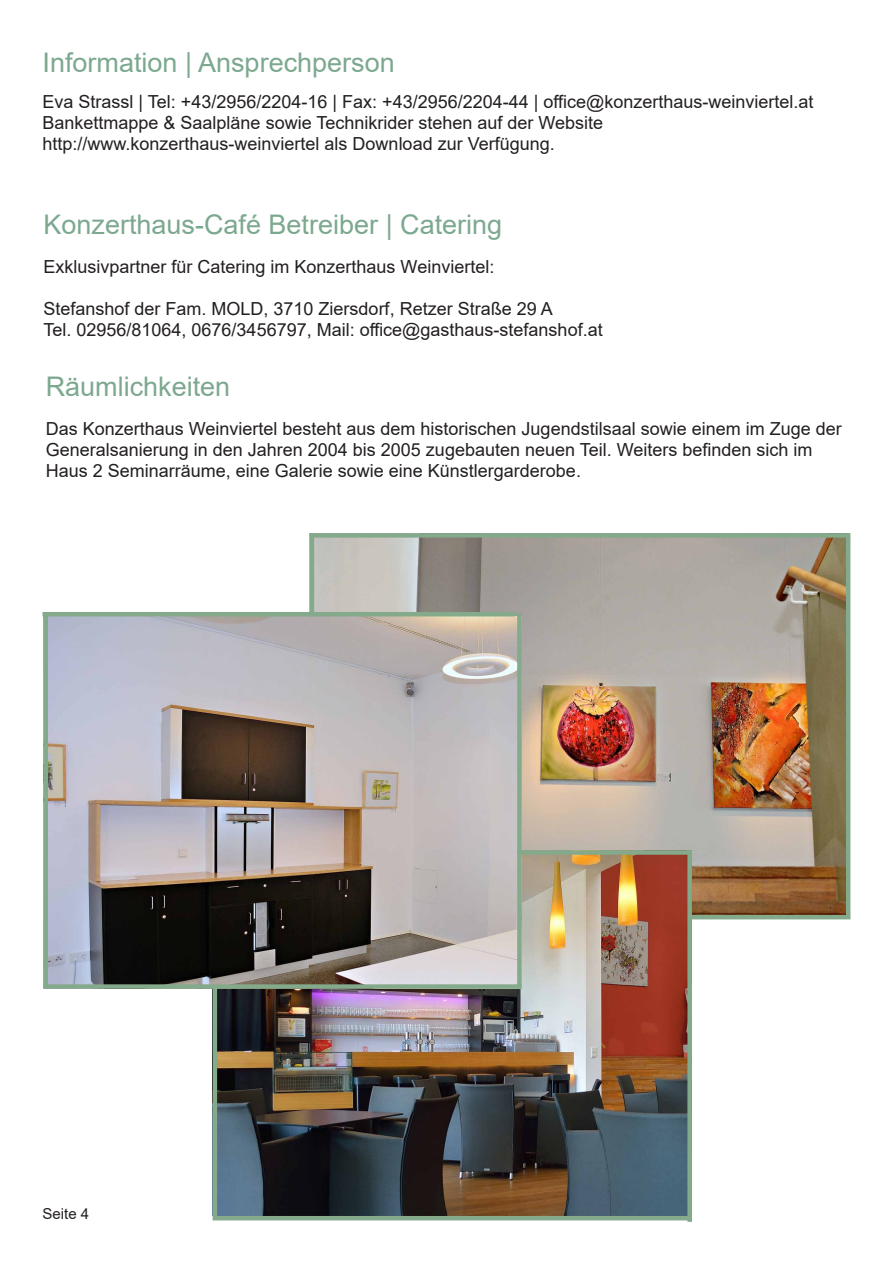
<style>
.page{position:relative;width:893px;height:1263px;background:#fff}
.page>*{position:absolute;margin:0;border:0;box-sizing:border-box;transform-origin:0 0}
.t1{font:27px "Arial";color:#7ca88f}
.t2{font:18px/21px "Arial";color:#231f20}
.t3{font:15px "Arial";color:#231f20}
</style>
<div class="page">
<img style="left:314px;top:538px;width:532px;height:377px">
<img style="left:217px;top:855px;width:470px;height:361px">
<img style="left:48px;top:616px;width:469px;height:368px">
<hr style="left:43px;top:612px;width:472px;height:4px;background:#84a98b">
<svg style="left:515px;top:613px;width:7px;height:3px"></svg>
<div style="left:517px;top:615px;width:5px;height:371px;background:#84a98b"></div>
<div style="left:43px;top:984px;width:479px;height:5px;background:#84a98b"></div>
<div style="left:310px;top:533px;width:540px;height:5px;background:#84a98b"></div>
<hr style="left:846px;top:537px;width:4px;height:378px;background:#84a98b">
<hr style="left:213px;top:1216px;width:479px;height:4px;background:#84a98b">
<div style="left:43px;top:615px;width:5px;height:371px;background:#84a98b"></div>
<div style="left:687px;top:850px;width:5px;height:372px;background:#84a98b"></div>
<hr style="left:310px;top:533px;width:4px;height:83px;background:#84a98b">
<hr style="left:690px;top:915px;width:160px;height:4px;background:#84a98b">
<div style="left:517px;top:850px;width:175px;height:5px;background:#84a98b"></div>
<hr style="left:213px;top:986px;width:4px;height:230px;background:#84a98b">
<h1 class="t1" style="left:43px;top:44px;width:354px">Information | Ansprechperson</h1>
<p class="t2" style="left:43px;top:91px;width:773px">Eva Strassl | Tel: +43/2956/2204-16 | Fax: +43/2956/2204-44 | office@konzerthaus-weinviertel.at<br>Bankettmappe &amp; Saalpläne sowie Technikrider stehen auf der Website http://www.konzerthaus-weinviertel als Download zur Verfügung.</p>
<h1 class="t1" style="left:43px;top:206px;width:460px">Konzerthaus-Café Betreiber | Catering</h1>
<p class="t2" style="left:43px;top:256px;width:452px">Exklusivpartner für Catering im Konzerthaus Weinviertel:</p>
<p class="t2" style="left:43px;top:298px;width:561px">Stefanshof der Fam. MOLD, 3710 Ziersdorf, Retzer Straße 29 A<br>Tel. 02956/81064, 0676/3456797, Mail: office@gasthaus-stefanshof.at</p>
<h1 class="t1" style="left:46px;top:368px;width:186px">Räumlichkeiten</h1>
<p class="t2" style="left:46px;top:418px;width:797px">Das Konzerthaus Weinviertel besteht aus dem historischen Jugendstilsaal sowie einem im Zuge der<br>Generalsanierung in den Jahren 2004 bis 2005 zugebauten neuen Teil. Weiters befinden sich im<br>Haus 2 Seminarräume, eine Galerie sowie eine Künstlergarderobe.</p>
<p class="t3" style="left:43px;top:1204px;width:48px">Seite 4</p>
</div>
